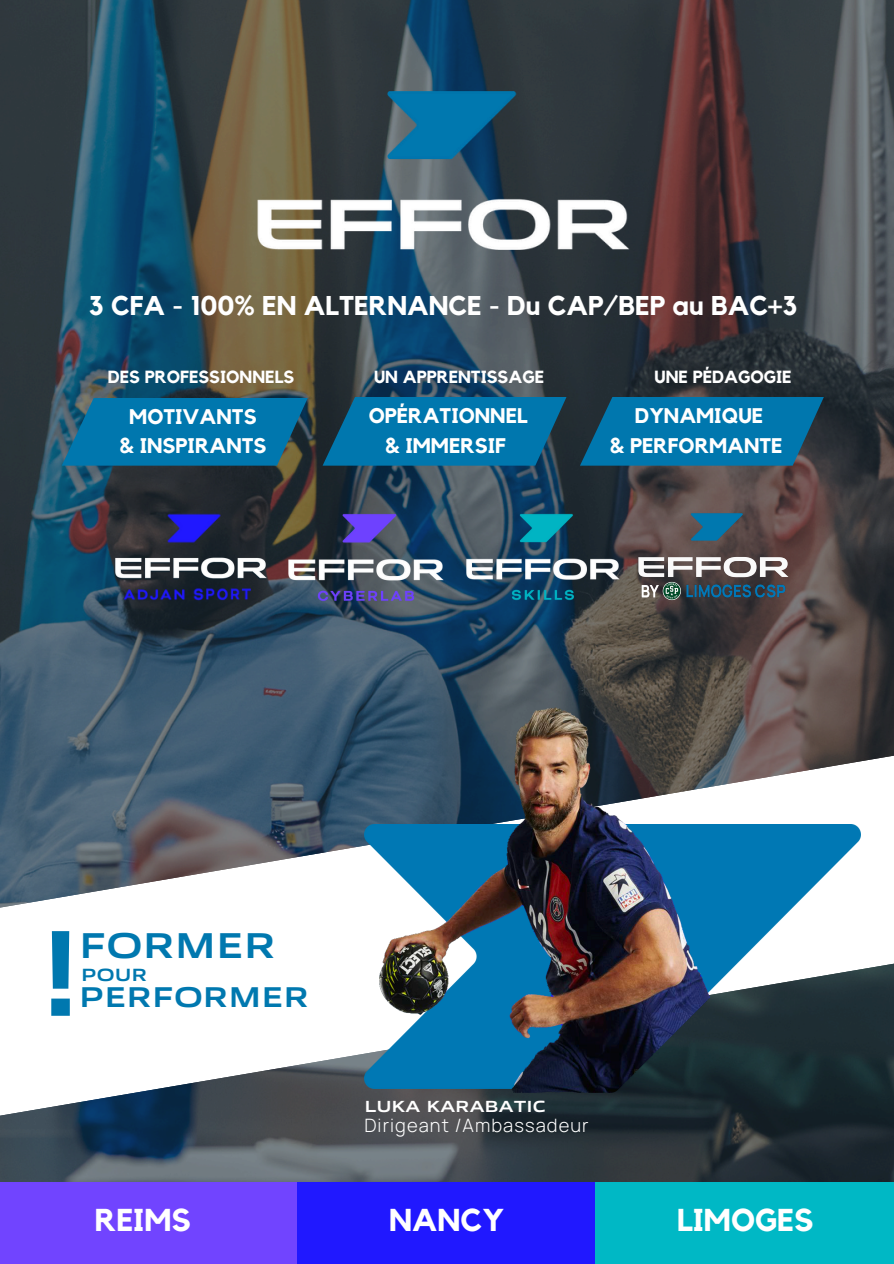
<style>
.page{position:relative;width:894px;height:1264px;background:#fff}
.page>*{position:absolute;margin:0;border:0;box-sizing:border-box;transform-origin:0 0}
.t1{font:700 117.9px "Allumi Std Extended";color:#0078af}
.t2{font:700 36.15px "Allumi Std Extended";color:#0078af}
.t3{font:700 31.5px "Kollektif";color:#fff}
.t4{font:700 28.8px "Allumi Std Extended";color:#0078af}
.t5{font:700 27px "Kollektif";color:#fff}
.t6{font:700 21px/29.2px "Kollektif";color:#fff;text-align:center}
.t7{font:300 18.45px "Manrope";letter-spacing:.06em;color:#fff}
.t8{font:700 17.85px "Allumi Std Extended";color:#0078af}
.t9{font:700 17.55px "Kollektif";color:#fff}
.t10{font:700 16.2px "Allumi Std Extended";color:#fff}
</style>
<div class="page">
<img style="left:0;top:0;width:893px;height:1182px">
<img style="left:253px;top:89px;width:377px;height:163px">
<div style="left:0;top:1182px;width:298px;height:81px;background:#7144ff"></div>
<div style="left:297px;top:1182px;width:298px;height:81px;background:#2018ff"></div>
<div style="left:594px;top:1182px;width:299px;height:81px;background:#00b8c5"></div>
<svg style="left:62px;top:398px;width:777px;height:67px;background:#086b99"></svg>
<svg style="left:0;top:734px;width:893px;height:402px"></svg>
<img style="left:364px;top:824px;width:496px;height:264px">
<img style="left:379px;top:707px;width:330px;height:385px">
<img style="left:112px;top:514px;width:154px;height:87px">
<img style="left:112px;top:551px;width:154px;height:34px">
<img style="left:283px;top:514px;width:164px;height:87px">
<img style="left:464px;top:514px;width:157px;height:87px">
<img style="left:638px;top:514px;width:152px;height:87px">
<p class="t5" style="left:89px;top:293px;width:709px">3 CFA - 100% EN ALTERNANCE - Du CAP/BEP au BAC+3</p>
<p class="t9" style="left:654px;top:369px;width:139px">UNE PÉDAGOGIE</p>
<p class="t9" style="left:108px;top:369px;width:188px">DES PROFESSIONNELS</p>
<h3 class="t9" style="left:374px;top:369px;width:171px">UN APPRENTISSAGE</h3>
<h5 class="t6" style="left:119px;top:402px;width:149px">MOTIVANTS &amp; INSPIRANTS</h5>
<h5 class="t6" style="left:369px;top:402px;width:160px">OPÉRATIONNEL &amp; IMMERSIF</h5>
<h5 class="t6" style="left:609px;top:402px;width:174px">DYNAMIQUE<br>&amp; PERFORMANTE</h5>
<p class="t1" style="left:39px;top:889px;width:45px">!</p>
<p class="t2" style="left:79px;top:919px;width:198px">FORMER</p>
<h4 class="t8" style="left:81px;top:961px;width:68px">POUR</h4>
<p class="t4" style="left:79px;top:976px;width:231px">PERFORMER</p>
<p class="t10" style="left:364px;top:1094px;width:183px">LUKA KARABATIC</p>
<p class="t7" style="left:364px;top:1112px;width:226px">Dirigeant /Ambassadeur</p>
<h4 class="t3" style="left:95px;top:1205px;width:98px">REIMS</h4>
<p class="t3" style="left:677px;top:1205px;width:138px">LIMOGES</p>
<p class="t3" style="left:389px;top:1205px;width:116px">NANCY</p>
</div>
